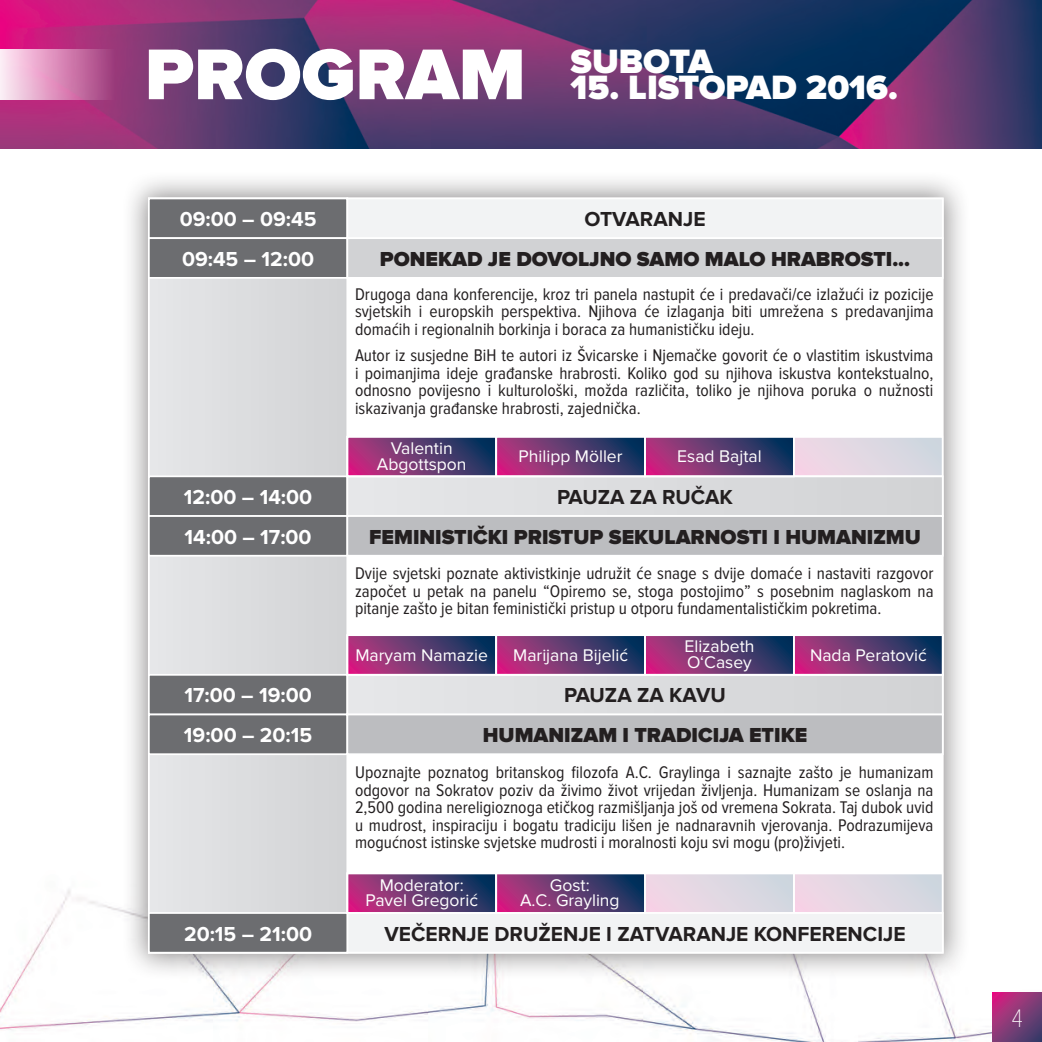
<style>
.page{position:relative;width:1042px;height:1042px;background:#fff}
.page>*{position:absolute;margin:0;border:0;box-sizing:border-box;transform-origin:0 0}
.t1{font:900 74.38px "Proxima Nova";color:#fff}
.t2{font:900 35px "Proxima Nova";color:#fff}
.t3{font:100 26.25px "Proxima Nova Cond";color:#fff}
.t4{font:900 21px "Proxima Nova";color:#231f20}
.t5{font:700 21px "Proxima Nova";color:#fff}
.t6{font:700 21px "Proxima Nova";color:#231f20}
.t7{font:17.5px/17.5px "Proxima Nova Cond";color:#231f20;text-align:justify}
.t8{font:17.5px/15.8px "Proxima Nova";color:#fff;text-align:center}
</style>
<div class="page">
<img style="left:0;top:889px;width:992px;height:153px">
<svg style="left:992px;top:992px;width:50px;height:50px;background:#863776"></svg>
<img style="left:0;top:0;width:1042px;height:149px">
<img style="left:0;top:50px;width:149px;height:49px">
<div style="left:121px;top:170px;width:850px;height:811px;background:#231f20;opacity:.5"></div>
<div style="left:148px;top:198px;width:795px;height:755px;background:#fff"></div>
<div style="left:149px;top:198px;width:198px;height:754px;background:#dcdddf"></div>
<div style="left:148px;top:198px;width:200px;height:41px;background:#6c6d70;border:2px solid #fff"></div>
<div style="left:346px;top:198px;width:597px;height:41px;background:#f2f3f4;border:2px solid #fff"></div>
<div style="left:346px;top:912px;width:597px;height:41px;background:#f2f3f4;border:2px solid #fff"></div>
<div style="left:148px;top:237px;width:200px;height:42px;background:#6c6d70;border:2px solid #fff"></div>
<div style="left:148px;top:475px;width:200px;height:42px;background:#6c6d70;border:2px solid #fff"></div>
<div style="left:148px;top:674px;width:200px;height:41px;background:#6c6d70;border:2px solid #fff"></div>
<div style="left:346px;top:237px;width:597px;height:42px;background:#d1d2d4;border:2px solid #fff"></div>
<div style="left:347px;top:476px;width:596px;height:40px;background:#dcdddf"></div>
<div style="left:346px;top:475px;width:597px;height:42px;border:2px solid #fff"></div>
<div style="left:347px;top:675px;width:596px;height:39px;background:#dcdddf"></div>
<div style="left:346px;top:674px;width:597px;height:41px;border:2px solid #fff"></div>
<div style="left:148px;top:515px;width:200px;height:41px;background:#6c6d70;border:2px solid #fff"></div>
<div style="left:148px;top:713px;width:200px;height:42px;background:#6c6d70;border:2px solid #fff"></div>
<div style="left:148px;top:912px;width:200px;height:41px;background:#6c6d70;border:2px solid #fff"></div>
<div style="left:346px;top:515px;width:597px;height:41px;background:#bcbdc0;border:2px solid #fff"></div>
<div style="left:346px;top:713px;width:597px;height:42px;background:#bcbdc0;border:2px solid #fff"></div>
<svg style="left:349px;top:439px;width:145px;height:35px;background:#673670"></svg>
<div style="left:346px;top:436px;width:151px;height:41px;border:2px solid #fff"></div>
<svg style="left:349px;top:637px;width:145px;height:35px;background:#663670"></svg>
<div style="left:346px;top:634px;width:151px;height:42px;border:2px solid #fff"></div>
<div style="left:346px;top:634px;width:151px;height:41px;border:2px solid #fff"></div>
<svg style="left:349px;top:875px;width:145px;height:36px;background:#663670"></svg>
<div style="left:346px;top:872px;width:151px;height:42px;border:2px solid #fff"></div>
<svg style="left:498px;top:439px;width:145px;height:35px;background:#663670"></svg>
<div style="left:495px;top:436px;width:151px;height:41px;border:2px solid #fff"></div>
<svg style="left:498px;top:637px;width:145px;height:35px;background:#663670"></svg>
<div style="left:495px;top:634px;width:151px;height:42px;border:2px solid #fff"></div>
<div style="left:495px;top:634px;width:151px;height:41px;border:2px solid #fff"></div>
<svg style="left:498px;top:875px;width:145px;height:36px;background:#663670"></svg>
<div style="left:495px;top:872px;width:151px;height:42px;border:2px solid #fff"></div>
<svg style="left:647px;top:439px;width:145px;height:35px;background:#663670"></svg>
<div style="left:644px;top:436px;width:151px;height:41px;border:2px solid #fff"></div>
<svg style="left:647px;top:637px;width:145px;height:35px;background:#663670"></svg>
<div style="left:644px;top:634px;width:151px;height:42px;border:2px solid #fff"></div>
<div style="left:644px;top:634px;width:151px;height:41px;border:2px solid #fff"></div>
<div style="left:645px;top:873px;width:149px;height:40px;background:linear-gradient(to right,#f3d7e6,#ced8df)"></div>
<div style="left:644px;top:872px;width:151px;height:42px;border:2px solid #fff"></div>
<div style="left:794px;top:437px;width:149px;height:39px;background:linear-gradient(to right,#f3d6e6,#ced8df)"></div>
<div style="left:793px;top:436px;width:150px;height:41px;border:2px solid #fff"></div>
<svg style="left:796px;top:637px;width:144px;height:35px;background:#663670"></svg>
<div style="left:793px;top:634px;width:150px;height:42px;border:2px solid #fff"></div>
<div style="left:793px;top:634px;width:150px;height:41px;border:2px solid #fff"></div>
<div style="left:794px;top:873px;width:149px;height:40px;background:linear-gradient(to right,#f3d7e6,#ced8df)"></div>
<div style="left:793px;top:872px;width:150px;height:42px;border:2px solid #fff"></div>
<h1 class="t1" style="left:145px;top:40px;width:570px">PROGRAM <sup>SUBOTA</sup></h1>
<h2 class="t2" style="left:570px;top:72px;width:114px">15. LISTOPA</h2>
<h2 class="t2" style="left:771px;top:72px;width:128px">D 2016.</h2>
<p class="t5" style="left:180px;top:207px;width:138px">09:00 – 09:45</p>
<p class="t6" style="left:584px;top:207px;width:123px">OTVARANJE</p>
<p class="t5" style="left:182px;top:247px;width:134px">09:45 – 12:00</p>
<p class="t4" style="left:380px;top:249px;width:61px">PONEKA</p>
<p class="t4" style="left:467px;top:249px;width:81px">D JE DOVO</p>
<p class="t4" style="left:578px;top:249px;width:90px">LJNO SAMO</p>
<p class="t4" style="left:705px;top:249px;width:98px">MALO HRABRO</p>
<p class="t4" style="left:861px;top:249px;width:51px">STI...</p>
<p class="t7" style="left:355px;top:286px;width:580px">Drugoga dana konferencije, kroz tri panela nastupit će i predavači/ce izlažući iz pozicije svjetskih i europskih perspektiva. Njihova će izlaganja biti umrežena s predavanjima domaćih i regionalnih borkinja i boraca za humanističku ideju.</p>
<p class="t7" style="left:355px;top:347px;width:580px">Autor iz susjedne BiH te autori iz Švicarske i Njemačke govorit će o vlastitim iskustvima i poimanjima ideje građanske hrabrosti. Koliko god su njihova iskustva kontekstualno, odnosno povijesno i kulturološki, možda različita, toliko je njihova poruka o nužnosti iskazivanja građanske hrabrosti, zajednička.</p>
<p class="t8" style="left:377px;top:440px;width:91px">Valentin<br>Abgottspon</p>
<p class="t8" style="left:519px;top:449px;width:105px">Philipp Möller</p>
<p class="t8" style="left:677px;top:449px;width:86px">Esad Bajtal</p>
<p class="t5" style="left:184px;top:485px;width:130px">12:00 – 14:00</p>
<p class="t6" style="left:557px;top:485px;width:121px">PAUZA ZA RUČA</p>
<p class="t6" style="left:719px;top:485px;width:15px">K</p>
<p class="t5" style="left:185px;top:524px;width:129px">14:00 – 17:00</p>
<p class="t4" style="left:369px;top:527px;width:207px">FEM INISTIČKI PRISTUP</p>
<p class="t4" style="left:609px;top:527px;width:28px">SEKU</p>
<p class="t4" style="left:664px;top:527px;width:155px">LARNOSTI I HUMA</p>
<p class="t4" style="left:851px;top:527px;width:53px">NIZMU</p>
<p class="t7" style="left:355px;top:565px;width:580px">Dvije svjetski poznate aktivistkinje udružit će snage s dvije domaće i nastaviti razgovor započet u petak na panelu “Opiremo se, stoga postojimo” s posebnim naglaskom na pitanje zašto je bitan feministički pristup u otporu fundamentalističkim pokretima.</p>
<p class="t8" style="left:355px;top:647px;width:134px">Maryam Namazie</p>
<p class="t8" style="left:684px;top:639px;width:72px;text-align:left">Elizabeth<br>O‘Casey</p>
<p class="t8" style="left:513px;top:647px;width:116px">Marijana Bijelić</p>
<p class="t8" style="left:810px;top:647px;width:118px">N ada Peratović</p>
<p class="t5" style="left:184px;top:683px;width:129px">17:00 – 19:00</p>
<p class="t6" style="left:564px;top:683px;width:134px">PAUZA ZA KAVU</p>
<p class="t5" style="left:184px;top:723px;width:130px">19:00 – 20:15</p>
<p class="t4" style="left:483px;top:725px;width:18px">HUMA</p>
<p class="t4" style="left:548px;top:725px;width:101px">NIZAM I TRA</p>
<p class="t4" style="left:676px;top:725px;width:118px">DICIJA ETIKE</p>
<p class="t7" style="left:355px;top:764px;width:580px">Upoznajte poznatog britanskog filozofa A.C. Graylinga i saznajte zašto je humanizam odgovor na Sokratov poziv da živimo život vrijedan življenja. Humanizam se oslanja na 2,500 godina nereligioznoga etičkog razmišljanja još od vremena Sokrata. Taj dubok uvid u mudrost, inspiraciju i bogatu tradiciju lišen je nadnaravnih vjerovanja. Podrazumijeva mogućnost istinske svjetske mudrosti i moralnosti koju svi mogu (pro)živjeti.</p>
<p class="t8" style="left:365px;top:877px;width:114px">M oderator:<br>Pavel Gregorić</p>
<p class="t8" style="left:520px;top:877px;width:101px">Gost:<br>A.C. Grayling</p>
<p class="t5" style="left:184px;top:921px;width:130px">20:15 – 21:00</p>
<p class="t6" style="left:384px;top:921px;width:522px">VEČERNJE DRUŽENJE I ZATVARANJE KONFERENCIJE</p>
<h3 class="t3" style="left:1011px;top:1003px;width:12px">4</h3>
</div>
